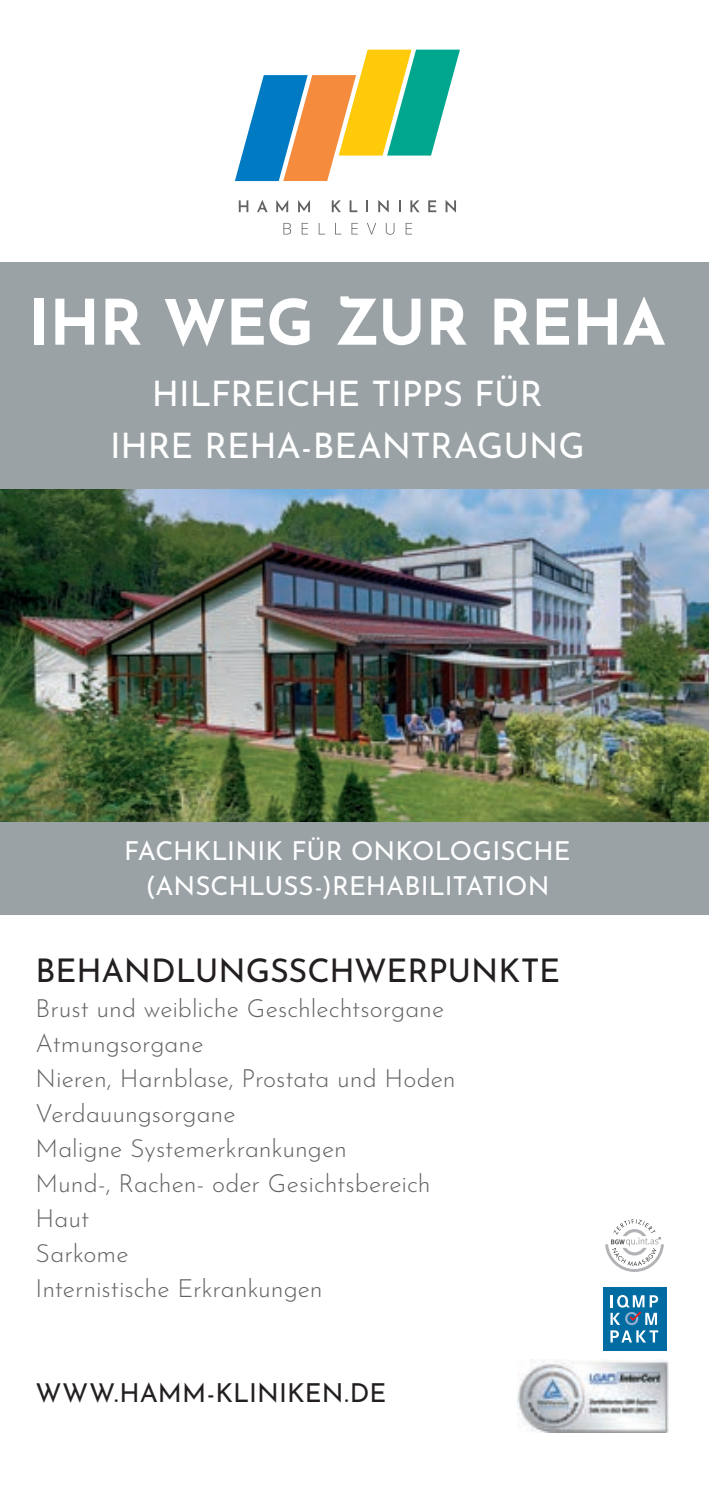
<style>
.page{position:relative;width:709px;height:1489px;background:#fff}
.page>*{position:absolute;margin:0;border:0;box-sizing:border-box;transform-origin:0 0}
.t1{font:700 62.5px "Josefin Sans";letter-spacing:-.01em;color:#fff}
.t2{font:35px/52px "Josefin Sans";letter-spacing:-.01em;color:#fff;text-align:center}
.t3{font:32.5px "Josefin Sans";letter-spacing:-.01em;color:#231f20}
.t4{font:26px/35px "Josefin Sans";color:#fff;text-align:center}
.t5{font:26px "Josefin Sans";letter-spacing:.005em;color:#231f20}
.t6{font:300 25px/35px "Josefin Sans";letter-spacing:-.005em;color:#636366}
</style>
<div class="page">
<img style="left:0;top:489px;width:709px;height:333px">
<svg style="left:235px;top:50px;width:225px;height:131px"></svg>
<svg style="left:239px;top:200px;width:9px;height:12px"></svg>
<svg style="left:257px;top:200px;width:10px;height:12px"></svg>
<svg style="left:276px;top:200px;width:12px;height:12px"></svg>
<svg style="left:298px;top:200px;width:12px;height:12px"></svg>
<svg style="left:332px;top:200px;width:9px;height:12px"></svg>
<svg style="left:349px;top:200px;width:8px;height:12px"></svg>
<svg style="left:366px;top:200px;width:2px;height:12px"></svg>
<svg style="left:378px;top:200px;width:11px;height:12px"></svg>
<svg style="left:399px;top:200px;width:1px;height:12px"></svg>
<svg style="left:410px;top:200px;width:9px;height:12px"></svg>
<svg style="left:428px;top:200px;width:8px;height:12px"></svg>
<svg style="left:445px;top:200px;width:11px;height:12px"></svg>
<svg style="left:283px;top:223px;width:8px;height:11px"></svg>
<svg style="left:302px;top:223px;width:6px;height:11px"></svg>
<svg style="left:319px;top:223px;width:6px;height:11px"></svg>
<svg style="left:335px;top:223px;width:6px;height:11px"></svg>
<svg style="left:351px;top:223px;width:7px;height:11px"></svg>
<svg style="left:367px;top:223px;width:9px;height:11px"></svg>
<svg style="left:386px;top:223px;width:8px;height:11px"></svg>
<svg style="left:405px;top:223px;width:7px;height:11px"></svg>
<svg style="left:605px;top:1219px;width:59px;height:52px"></svg>
<img style="left:517px;top:1359px;width:151px;height:73px">
<div style="left:602px;top:1286px;width:64px;height:64px;background:#006ca2"></div>
<svg style="left:610px;top:1330px;width:48px;height:12px"></svg>
<svg style="left:610px;top:1295px;width:48px;height:29px"></svg>
<div style="left:0;top:262px;width:709px;height:227px;background:#9aa2a6"></div>
<div style="left:0;top:822px;width:709px;height:92px;background:#9aa2a6"></div>
<h1 class="t1" style="left:29px;top:276px;width:638px">IHR WEG ZUR REHA</h1>
<h2 class="t2" style="left:110px;top:364px;width:476px">HILFREICHE TIPPS FÜR<br>IHRE REHA-BEANTRAGUNG</h2>
<p class="t4" style="left:124px;top:831px;width:448px">FACHKLINIK FÜR ONKOLOGISCHE (ANSCHLUSS-)REHABILITATION</p>
<h3 class="t3" style="left:35px;top:945px;width:526px">BEHANDLUNGSSCHWERPUNKTE</h3>
<p class="t6" style="left:35px;top:988px;width:422px">Brust und weibliche Geschlechtsorgane<br>Atmungsorgane<br>Nieren, Harnblase, Prostata und Hoden<br>Verdauungsorgane<br>Maligne Systemerkrankungen<br>Mund-, Rachen- oder Gesichtsbereich<br>Haut<br>Sarkome<br>Internistische Erkrankungen</p>
<p class="t5" style="left:35px;top:1373px;width:352px">WWW.HAMM-KLINIKEN.DE</p>
</div>
